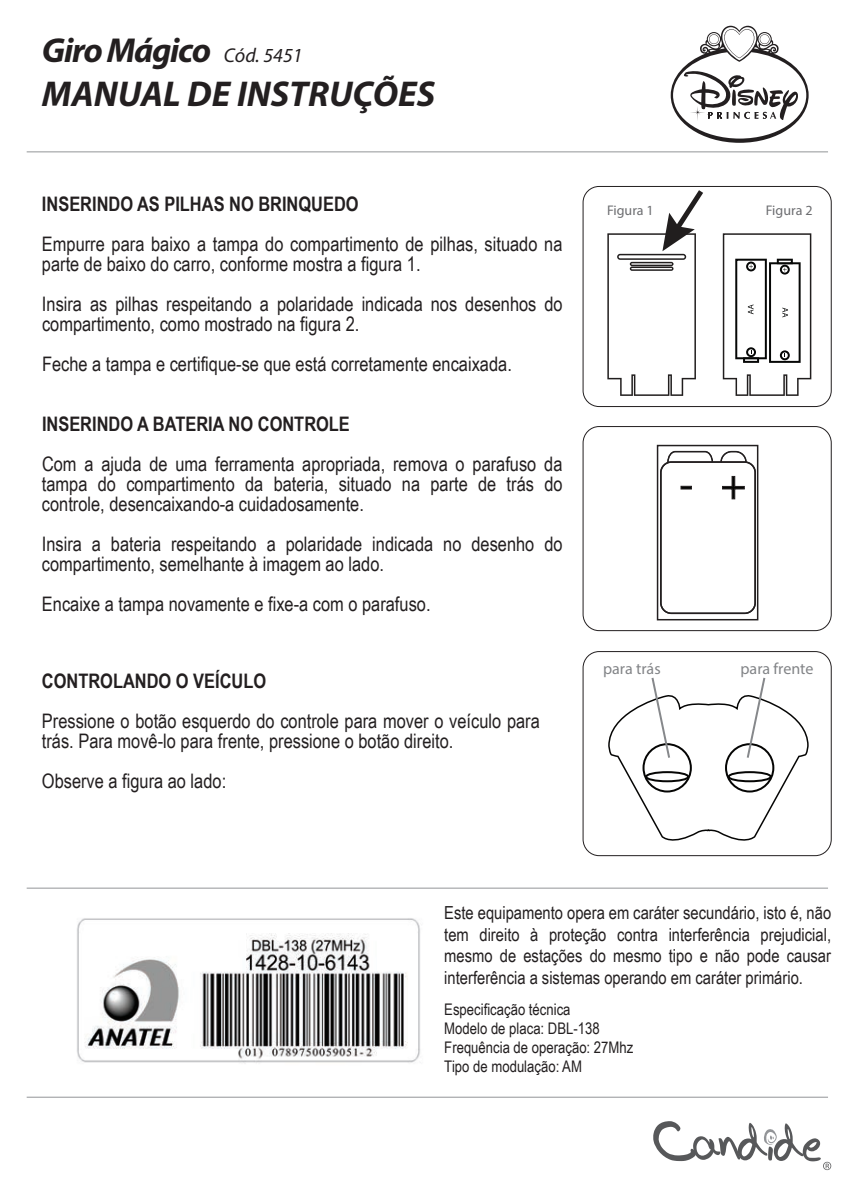
<style>
.page{position:relative;width:851px;height:1191px;background:#fff}
.page>*{position:absolute;margin:0;border:0;box-sizing:border-box;transform-origin:0 0}
.t1{font:italic 700 36px "Myriad Pro";color:#231f20}
.t2{font:italic 700 34.8px "Myriad Pro";letter-spacing:-.035em;color:#231f20}
.t3{font:20px/20px "Arial Narrow";color:#231f20}
.t4{font:700 20px "Arial Narrow";color:#231f20}
.t5{font:18px/21.6px "Arial Narrow";color:#231f20;text-align:justify}
.t6{font:16px/19.2px "Arial Narrow";color:#231f20}
.t7{font:16px "Myriad Pro";color:#828487}
.t8{font:14px "Myriad Pro";color:#6c6d70}
.s1{font-weight:400;font-size:20px}
</style>
<div class="page">
<svg style="left:653px;top:1121px;width:178px;height:49px"></svg>
<hr style="left:27px;top:887px;width:800px;height:1px;background:#939598">
<hr style="left:27px;top:151px;width:800px;height:1px;background:#939598">
<hr style="left:27px;top:1096px;width:800px;height:1px;background:#939598">
<div style="left:582px;top:426px;width:249px;height:205px;border:1px solid #231f20;border-radius:16px"></div>
<div style="left:582px;top:651px;width:249px;height:205px;border:1px solid #231f20;border-radius:16px"></div>
<div style="left:582px;top:186px;width:249px;height:221px;border:1px solid #231f20;border-radius:16px"></div>
<div style="left:656px;top:445px;width:102px;height:175px;background:#fff;border:2px solid #231f20"></div>
<div style="left:720px;top:451px;width:26px;height:39px;border:2px solid #231f20;border-radius:11px"></div>
<div style="left:660px;top:462px;width:95px;height:151px;background:#fff;border-radius:11px"></div>
<div style="left:660px;top:461px;width:95px;height:153px;border:2px solid #231f20;border-radius:11px"></div>
<svg style="left:722px;top:476px;width:22px;height:23px"></svg>
<svg style="left:666px;top:450px;width:47px;height:40px"></svg>
<svg style="left:722px;top:233px;width:89px;height:163px"></svg>
<svg style="left:607px;top:190px;width:96px;height:206px"></svg>
<svg style="left:608px;top:677px;width:201px;height:164px"></svg>
<img style="left:77px;top:918px;width:344px;height:145px">
<svg style="left:670px;top:26px;width:138px;height:117px"></svg>
<h2 class="t2" style="left:42px;top:28px;width:262px">Giro Mágico <span class="s1">Cód. 5451</span></h2>
<h1 class="t1" style="left:42px;top:70px;width:394px">MANUAL DE INSTRUÇÕES</h1>
<p class="t4" style="left:42px;top:188px;width:318px">INSERINDO AS PILHAS NO BRINQUEDO</p>
<p class="t3" style="left:42px;top:233px;width:522px">Empurre para baixo a tampa do compartimento de pilhas, situado na parte de baixo do carro, conforme mostra a figura 1.</p>
<p class="t3" style="left:42px;top:293px;width:522px">Insira as pilhas respeitando a polaridade indicada nos desenhos do compartimento, como mostrado na figura 2.</p>
<p class="t3" style="left:42px;top:353px;width:471px">Feche a tampa e certifique-se que está corretamente encaixada.</p>
<p class="t4" style="left:42px;top:408px;width:309px">INSERINDO A BATERIA NO CONTROLE</p>
<p class="t3" style="left:42px;top:453px;width:522px;text-align:justify">Com a ajuda de uma ferramenta apropriada, remova o parafuso da tampa do compartimento da bateria, situado na parte de trás do controle, desencaixando-a cuidadosamente.</p>
<p class="t3" style="left:42px;top:533px;width:522px">Insira a bateria respeitando a polaridade indicada no desenho do compartimento, semelhante à imagem ao lado.</p>
<p class="t3" style="left:42px;top:593px;width:390px">Encaixe a tampa novamente e fixe-a com o parafuso.</p>
<p class="t4" style="left:42px;top:666px;width:226px">CONTROLANDO O VEÍCULO</p>
<p class="t3" style="left:42px;top:710px;width:499px">Pressione o botão esquerdo do controle para mover o veículo para trás. Para movê-lo para frente, pressione o botão direito.</p>
<p class="t3" style="left:42px;top:770px;width:186px">Observe a figura ao lado:</p>
<p class="t8" style="left:607px;top:201px;width:48px">Figura 1</p>
<p class="t8" style="left:765px;top:201px;width:48px">Figura 2</p>
<p class="t7" style="left:603px;top:658px;width:59px">para trás</p>
<p class="t7" style="left:740px;top:658px;width:74px">para frente</p>
<p class="t5" style="left:444px;top:901px;width:388px">Este equipamento opera em caráter secundário, isto é, não tem direito à proteção contra interferência prejudicial, mesmo de estações do mesmo tipo e não pode causar interferência a sistemas operando em caráter primário.</p>
<p class="t6" style="left:444px;top:999px;width:190px">Especificação técnica<br>Modelo de placa: DBL-138<br>Frequência de operação: 27Mhz<br>Tipo de modulação: AM</p>
</div>
